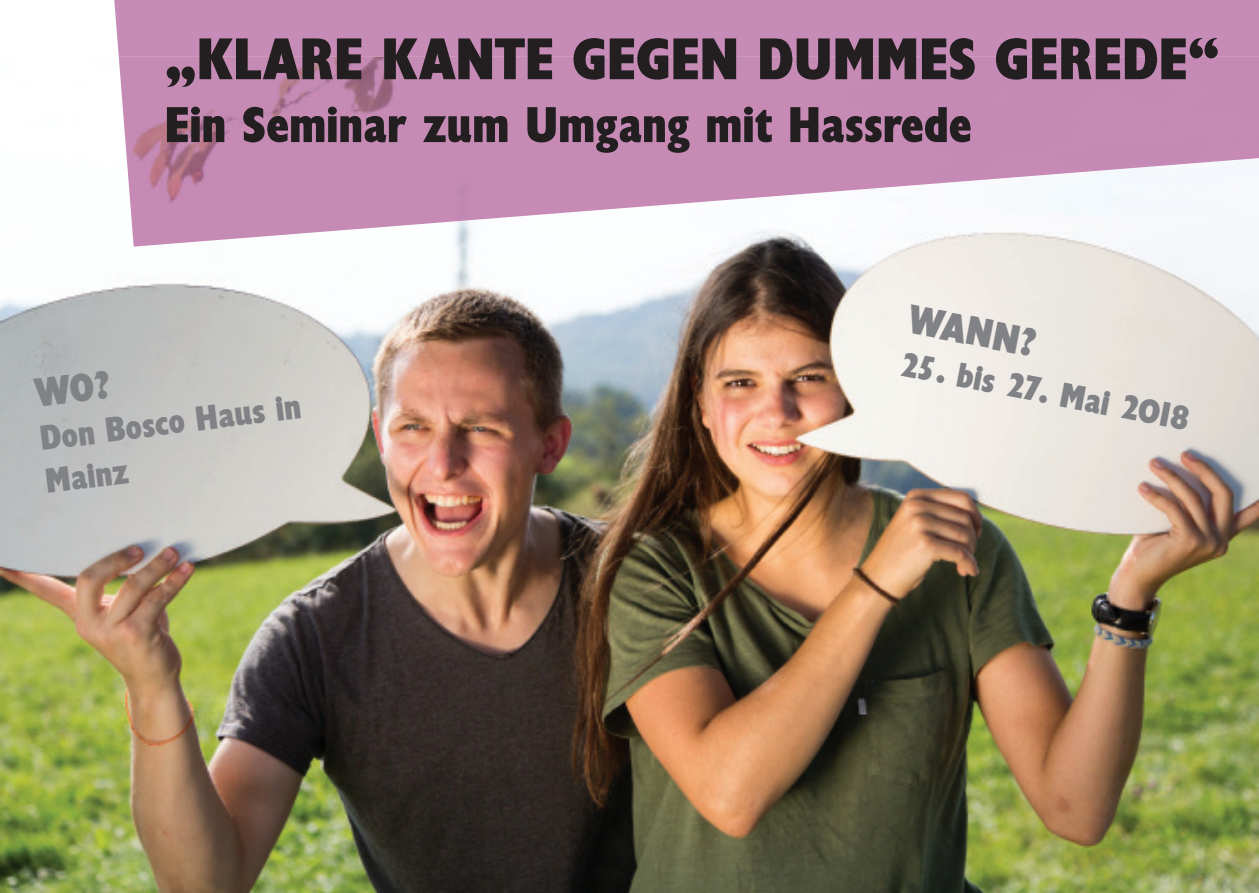
<style>
.page{position:relative;width:1259px;height:893px;background:#fff}
.page>*{position:absolute;margin:0;border:0;box-sizing:border-box;transform-origin:0 0}
.t1{font:61.2px "Garrison Cond Sans BOLD";color:#231f20}
.t2{font:52.5px "Garrison Cond Sans BOLD";color:#231f20}
.t3{font:42px "Garrison Cond Sans BOLD";color:#808285}
.t4{font:36px/43.2px "Garrison Cond Sans BOLD";color:#808285}
</style>
<div class="page">
<img style="left:0;top:57px;width:1259px;height:836px">
<div style="left:114px;top:0;width:1145px;height:57px;background:#c68bb6"></div>
<img style="left:119px;top:57px;width:1140px;height:190px">
<div style="left:33px;top:370px;width:78px;height:37px;background:#b7babb"></div>
<h1 class="t1" style="left:164px;top:26px;width:1056px">„KLARE KANTE GEGEN DUMMES GEREDE“</h1>
<h2 class="t2" style="left:164px;top:96px;width:809px">Ein Seminar zum Umgang mit Hassrede</h2>
<p class="t4" style="left:38px;top:417px;width:264px;rotate:-7deg">Don Bosco Haus in<br>Mainz</p>
<p class="t3" style="left:912px;top:296px;width:131px;rotate:11deg">WANN?</p>
<p class="t4" style="left:904px;top:342px;width:298px;rotate:11deg">25. bis 27. Mai 2018</p>
</div>
